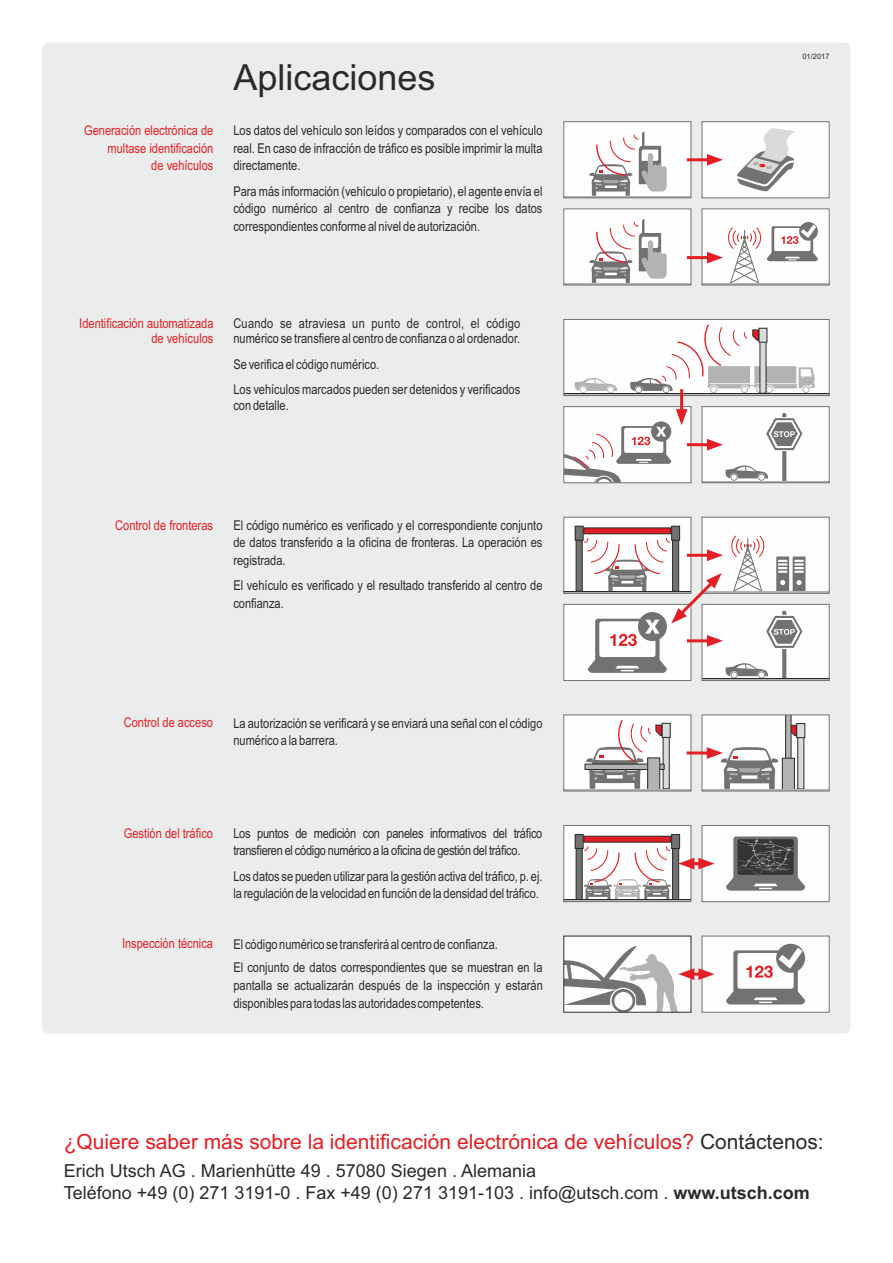
<style>
.page{position:relative;width:893px;height:1263px;background:#fff}
.page>*{position:absolute;margin:0;border:0;box-sizing:border-box;transform-origin:0 0}
.t1{font:36px "Arial";color:#2b2a29}
.t2{font:21px "Arial";color:#e31e24}
.t3{font:18px/22.6px "Arial";color:#2b2a29}
.t4{font:13.5px/17.5px "Arial Narrow";color:#2b2a29}
.t5{font:13.5px/17.5px "Arial Narrow";color:#e31e24;text-align:right}
.t6{font:13.5px/17.5px "Arial Narrow";letter-spacing:-.02em;color:#2b2a29}
.t7{font:7.5px "Arial";color:#2b2a29}
.s1{color:#2b2a29}
.s2{font-weight:700}
</style>
<div class="page">
<div style="left:42px;top:43px;width:808px;height:990px;background:#ebecec;border-radius:6px"></div>
<div style="left:702px;top:209px;width:127px;height:76px;background:#fefefe"></div>
<div style="left:702px;top:209px;width:127px;height:76px;border:1px solid #727271"></div>
<div style="left:564px;top:122px;width:127px;height:76px;background:#fefefe"></div>
<svg style="left:589px;top:132px;width:78px;height:64px"></svg>
<div style="left:564px;top:122px;width:127px;height:76px;border:1px solid #727271"></div>
<div style="left:564px;top:209px;width:127px;height:76px;background:#fefefe"></div>
<svg style="left:589px;top:219px;width:78px;height:64px"></svg>
<div style="left:564px;top:209px;width:127px;height:76px;border:1px solid #727271"></div>
<div style="left:702px;top:122px;width:127px;height:76px;background:#fefefe"></div>
<svg style="left:737px;top:128px;width:58px;height:64px"></svg>
<div style="left:702px;top:122px;width:127px;height:76px;border:1px solid #727271"></div>
<hr style="left:687px;top:158px;width:26px;height:3px;background:#e31e24">
<svg style="left:707px;top:154px;width:16px;height:12px"></svg>
<hr style="left:687px;top:256px;width:26px;height:3px;background:#e31e24">
<svg style="left:707px;top:222px;width:111px;height:61px"></svg>
<div style="left:564px;top:407px;width:127px;height:76px;background:#fefefe"></div>
<div style="left:564px;top:406px;width:127px;height:77px;border:1px solid #727271"></div>
<div style="left:702px;top:407px;width:127px;height:76px;background:#fefefe"></div>
<svg style="left:725px;top:465px;width:43px;height:16px"></svg>
<svg style="left:766px;top:413px;width:36px;height:37px"></svg>
<svg style="left:782px;top:451px;width:4px;height:30px"></svg>
<div style="left:702px;top:406px;width:127px;height:77px;border:1px solid #727271"></div>
<div style="left:564px;top:319px;width:265px;height:77px;background:#fefefe"></div>
<svg style="left:575px;top:378px;width:42px;height:15px"></svg>
<svg style="left:630px;top:324px;width:185px;height:69px"></svg>
<hr style="left:564px;top:393px;width:265px;height:2px;background:#2b2a29">
<div style="left:564px;top:319px;width:265px;height:77px;border:1px solid #727271"></div>
<hr style="left:680px;top:389px;width:3px;height:26px;background:#e31e24">
<svg style="left:564px;top:409px;width:123px;height:74px"></svg>
<hr style="left:687px;top:443px;width:26px;height:3px;background:#e31e24">
<svg style="left:707px;top:439px;width:16px;height:12px"></svg>
<div style="left:702px;top:604px;width:127px;height:76px;background:#fefefe"></div>
<hr style="left:702px;top:678px;width:127px;height:2px;background:#2b2a29">
<div style="left:702px;top:604px;width:127px;height:77px;border:1px solid #727271"></div>
<div style="left:564px;top:517px;width:127px;height:76px;background:#fefefe"></div>
<div style="left:671px;top:526px;width:9px;height:14px;border:1px solid #2b2a29"></div>
<div style="left:575px;top:526px;width:8px;height:14px;border:1px solid #2b2a29"></div>
<div style="left:564px;top:517px;width:127px;height:76px;border:1px solid #727271"></div>
<div style="left:564px;top:604px;width:127px;height:76px;background:#fefefe"></div>
<div style="left:564px;top:604px;width:127px;height:77px;border:1px solid #727271"></div>
<div style="left:702px;top:517px;width:127px;height:76px;background:#fefefe"></div>
<div style="left:702px;top:517px;width:127px;height:76px;border:1px solid #727271"></div>
<svg style="left:576px;top:528px;width:229px;height:150px"></svg>
<div style="left:564px;top:715px;width:127px;height:76px;background:#fefefe"></div>
<svg style="left:586px;top:720px;width:84px;height:69px"></svg>
<div style="left:585px;top:764px;width:79px;height:5px;background:#b2b3b3"></div>
<div style="left:585px;top:764px;width:79px;height:6px;border:1px solid #2b2a29"></div>
<div style="left:648px;top:758px;width:12px;height:32px;background:#b2b3b3"></div>
<div style="left:647px;top:758px;width:13px;height:32px;border:1px solid #2b2a29"></div>
<div style="left:564px;top:715px;width:127px;height:76px;border:1px solid #727271"></div>
<div style="left:702px;top:715px;width:127px;height:76px;background:#fefefe"></div>
<div style="left:797px;top:723px;width:8px;height:15px;border:1px solid #2b2a29"></div>
<svg style="left:785px;top:717px;width:19px;height:72px"></svg>
<div style="left:782px;top:758px;width:12px;height:32px;background:#b2b3b3"></div>
<div style="left:782px;top:758px;width:13px;height:32px;border:1px solid #2b2a29"></div>
<div style="left:702px;top:715px;width:127px;height:76px;border:1px solid #727271"></div>
<hr style="left:687px;top:751px;width:25px;height:3px;background:#e31e24">
<svg style="left:707px;top:747px;width:71px;height:42px"></svg>
<div style="left:702px;top:936px;width:127px;height:76px;background:#fefefe"></div>
<svg style="left:726px;top:944px;width:79px;height:60px"></svg>
<div style="left:564px;top:936px;width:127px;height:76px;background:#fefefe"></div>
<svg style="left:564px;top:946px;width:150px;height:66px"></svg>
<div style="left:564px;top:825px;width:127px;height:77px;background:#fefefe"></div>
<div style="left:671px;top:834px;width:9px;height:15px;border:1px solid #2b2a29"></div>
<div style="left:575px;top:834px;width:8px;height:15px;border:1px solid #2b2a29"></div>
<hr style="left:564px;top:899px;width:127px;height:2px;background:#2b2a29">
<div style="left:564px;top:825px;width:127px;height:77px;border:1px solid #727271"></div>
<div style="left:702px;top:825px;width:127px;height:77px;background:#fefefe"></div>
<svg style="left:726px;top:836px;width:79px;height:55px"></svg>
<div style="left:702px;top:825px;width:127px;height:77px;border:1px solid #727271"></div>
<svg style="left:576px;top:836px;width:138px;height:64px"></svg>
<p class="t7" style="left:802px;top:54px;width:29px">01/2017</p>
<h1 class="t1" style="left:233px;top:63px;width:204px">Aplicaciones</h1>
<p class="t5" style="left:84px;top:123px;width:131px">Generación electrónica de multase identificación<br>de vehículos</p>
<p class="t4" style="left:233px;top:123px;width:311px;text-align:justify">Los datos del vehículo son leídos y comparados con el vehículo real. En caso de infracción de tráfico es posible imprimir la multa directamente.</p>
<p class="t4" style="left:233px;top:184px;width:311px;text-align:justify">Para más información (vehículo o propietario), el agente envía el código numérico al centro de confianza y recibe los datos correspondientes conforme al nivel de autorización.</p>
<p class="t5" style="left:79px;top:317px;width:136px;line-height:15.3px">Identificación automatizada de vehículos</p>
<p class="t4" style="left:233px;top:317px;width:288px;line-height:15.3px">Cuando se atraviesa un punto de control, el código numérico se transfiere al centro de confianza o al ordenador.</p>
<p class="t4" style="left:233px;top:353px;width:288px;line-height:25.5px">Se verifica el código numérico.<br>Los vehículos marcados pueden ser detenidos y verificados</p>
<p class="t4" style="left:233px;top:397px;width:57px">con detalle.</p>
<p class="t5" style="left:115px;top:517px;width:99px">Control de fronteras</p>
<p class="t4" style="left:233px;top:517px;width:311px;text-align:justify">El código numérico es verificado y el correspondiente conjunto de datos transferido a la oficina de fronteras. La operación es registrada.</p>
<p class="t4" style="left:233px;top:578px;width:311px">El vehículo es verificado y el resultado transferido al centro de confianza.</p>
<p class="t5" style="left:124px;top:715px;width:91px">Control de acceso</p>
<p class="t4" style="left:233px;top:715px;width:311px">La autorización se verificará y se enviará una señal con el código numérico a la barrera.</p>
<p class="t5" style="left:124px;top:826px;width:91px">Gestión del tráfico</p>
<p class="t6" style="left:233px;top:825px;width:311px">Los puntos de medición con paneles informativos del tráfico transfieren el código numérico a la oficina de gestión del tráfico.</p>
<p class="t4" style="left:233px;top:869px;width:311px">Los datos se pueden utilizar para la gestión activa del tráfico, p. ej. la regulación de la velocidad en función de la densidad del tráfico.</p>
<p class="t5" style="left:122px;top:936px;width:93px">Inspección técnica</p>
<p class="t4" style="left:233px;top:933px;width:311px;line-height:23.9px">El código numérico se transferirá al centro de confianza.<br>El conjunto de datos correspondientes que se muestran en la</p>
<p class="t4" style="left:233px;top:978px;width:311px">pantalla se actualizarán después de la inspección y estarán disponibles para todas las autoridades competentes.</p>
<h2 class="t2" style="left:64px;top:1134px;width:761px">¿Quiere saber más sobre la identificación electrónica de vehículos? <span class="s1">Contáctenos:</span></h2>
<h3 class="t3" style="left:64px;top:1161px;width:748px">Erich Utsch AG . Marienhütte 49 . 57080 Siegen . Alemania<br>Teléfono +49 (0) 271 3191-0 . Fax +49 (0) 271 3191-103 . info@utsch.com . <span class="s2">www.utsch.com</span></h3>
</div>
